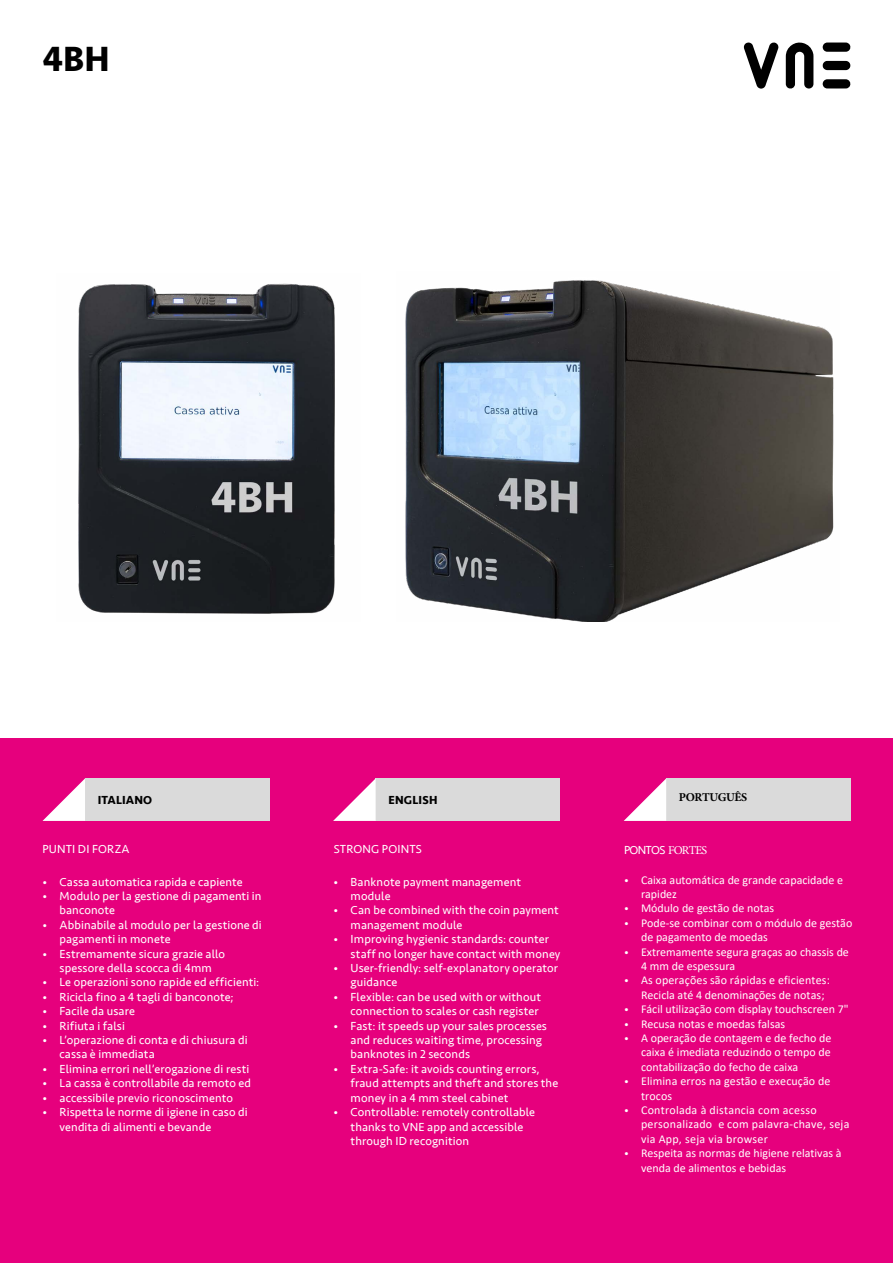
<style>
.page{position:relative;width:893px;height:1263px;background:#fff}
.page>*{position:absolute;margin:0;border:0;box-sizing:border-box;transform-origin:0 0}
.t1{font:700 36px "Seravek";color:#000}
.t2{font:12px/14.4px "Seravek";letter-spacing:.01em;color:#fff}
.t3{font:12px/14.4px "Calibri";color:#fff}
.t4{font:12px/14.4px "Calibri";letter-spacing:.02em;color:#fff}
.t5{font:700 12px "Seravek";letter-spacing:.01em;color:#000}
.t6{font:700 12px "Minion Pro";letter-spacing:-.03em;color:#000}
.s1{font-family:"Minion Pro"}
.s2{font-family:"Seravek"}
</style>
<div class="page">
<div style="left:0;top:738px;width:893px;height:525px;background:#e6007d"></div>
<div style="left:85px;top:778px;width:184px;height:43px;background:#dadada"></div>
<svg style="left:43px;top:778px;width:42px;height:43px"></svg>
<div style="left:376px;top:778px;width:184px;height:43px;background:#dadada"></div>
<svg style="left:333px;top:778px;width:43px;height:43px"></svg>
<div style="left:666px;top:778px;width:184px;height:43px;background:#dadada"></div>
<svg style="left:624px;top:778px;width:42px;height:43px"></svg>
<svg style="left:786px;top:42px;width:27px;height:47px"></svg>
<svg style="left:743px;top:42px;width:36px;height:47px"></svg>
<svg style="left:822px;top:61px;width:29px;height:9px"></svg>
<svg style="left:823px;top:43px;width:28px;height:9px"></svg>
<svg style="left:823px;top:79px;width:28px;height:10px"></svg>
<img style="left:78px;top:283px;width:257px;height:331px">
<img style="left:405px;top:280px;width:429px;height:342px">
<h1 class="t1" style="left:43px;top:31px;width:69px">4BH</h1>
<p class="t5" style="left:98px;top:790px;width:56px">ITALIANO</p>
<p class="t5" style="left:388px;top:790px;width:51px">ENGLISH</p>
<p class="t6" style="left:679px;top:789px;width:70px">PORTUGUÊS</p>
<p class="t2" style="left:43px;top:842px;width:89px">PUNTI DI FORZA</p>
<p class="t2" style="left:334px;top:842px;width:90px">STRONG POINTS</p>
<p class="t2" style="left:624px;top:843px;width:85px">PONTOS <span class="s1">FORTES</span></p>
<p class="t2" style="left:43px;top:874px;width:202px">• Cassa automatica rapida e capiente</p>
<p class="t2" style="left:60px;top:889px;width:203px;text-indent:-17px">• Modulo per la gestione di pagamenti in banconote</p>
<p class="t2" style="left:60px;top:918px;width:204px;text-indent:-17px">• Abbinabile al modulo per la gestione di pagamenti in monete</p>
<p class="t2" style="left:43px;top:946px;width:184px;text-align:center">• Estremamente sicura grazie allo spessore della scocca di 4mm</p>
<p class="t2" style="left:43px;top:975px;width:218px">• Le operazioni sono rapide ed efficienti:</p>
<p class="t2" style="left:43px;top:990px;width:193px">• Ricicla fino a 4 tagli di banconote;</p>
<p class="t2" style="left:43px;top:1004px;width:94px">• Facile da usare</p>
<p class="t2" style="left:43px;top:1018px;width:84px">• Rifiuta i falsi</p>
<p class="t2" style="left:60px;top:1033px;width:190px;text-indent:-17px">• L’operazione di conta e di chiusura di cassa è immediata</p>
<p class="t2" style="left:43px;top:1062px;width:208px">• Elimina errori nell’erogazione di resti</p>
<p class="t2" style="left:43px;top:1076px;width:210px">• La cassa è controllabile da remoto ed</p>
<p class="t2" style="left:43px;top:1090px;width:192px">• accessibile previo riconoscimento</p>
<p class="t2" style="left:60px;top:1105px;width:190px;text-indent:-17px">• Rispetta le norme di igiene in caso di vendita di alimenti e bevande</p>
<p class="t2" style="left:351px;top:874px;width:172px;text-indent:-17px">• Banknote payment management module</p>
<p class="t2" style="left:351px;top:903px;width:210px;text-indent:-17px">• Can be combined with the coin payment management module</p>
<p class="t2" style="left:351px;top:932px;width:211px;text-indent:-17px">• Improving hygienic standards: counter staff no longer have contact with money</p>
<p class="t2" style="left:351px;top:961px;width:209px;text-indent:-17px">• User-friendly: self-explanatory operator guidance</p>
<p class="t2" style="left:334px;top:990px;width:209px;text-align:right">• Flexible: can be used with or without connection to scales or cash register</p>
<p class="t2" style="left:351px;top:1018px;width:198px;text-indent:-17px">• Fast: it speeds up your sales processes and reduces waiting time, processing banknotes in 2 seconds</p>
<p class="t2" style="left:351px;top:1062px;width:209px;text-indent:-17px">• Extra-Safe: it avoids counting errors, fraud attempts and theft and stores the money in a 4 mm steel cabinet</p>
<p class="t2" style="left:351px;top:1105px;width:186px;text-indent:-17px">• Controllable: remotely controllable thanks to VNE app and accessible through ID recognition</p>
<p class="t3" style="left:641px;top:872px;width:204px;text-indent:-17px"><span class="s2">•</span> Caixa automática de grande capacidade e rapidez</p>
<p class="t3" style="left:624px;top:901px;width:152px"><span class="s2">•</span> Módulo de gestão de notas</p>
<p class="t3" style="left:641px;top:915px;width:213px;text-indent:-17px"><span class="s2">•</span> Pode-se combinar com o módulo de gestão de pagamento de moedas</p>
<p class="t3" style="left:641px;top:944px;width:209px;text-indent:-17px"><span class="s2">•</span> Extremamente segura graças ao chassis de<br>4 mm de espessura</p>
<p class="t3" style="left:641px;top:973px;width:190px;text-indent:-17px"><span class="s2">•</span> As operações são rápidas e eficientes:<br>Recicla até 4 denominações de notas;</p>
<p class="t3" style="left:624px;top:1002px;width:226px"><span class="s2">•</span> Fácil utilização com display touchscreen 7"</p>
<p class="t3" style="left:624px;top:1016px;width:163px"><span class="s2">•</span> Recusa notas e moedas falsas</p>
<p class="t3" style="left:641px;top:1030px;width:192px;text-align:justify;text-indent:-17px"><span class="s2">•</span> A operação de contagem e de fecho de caixa é imediata reduzindo o tempo de contabilização do fecho de caixa</p>
<p class="t3" style="left:641px;top:1074px;width:191px;text-indent:-17px"><span class="s2">•</span> Elimina erros na gestão e execução de trocos</p>
<p class="t4" style="left:641px;top:1102px;width:210px;text-indent:-17px"><span class="s2">•</span> Controlada à distancia com acesso personalizado e com palavra-chave, seja via App, seja via browser</p>
<p class="t3" style="left:641px;top:1146px;width:202px;text-indent:-17px"><span class="s2">•</span> Respeita as normas de higiene relativas à venda de alimentos e bebidas</p>
</div>
